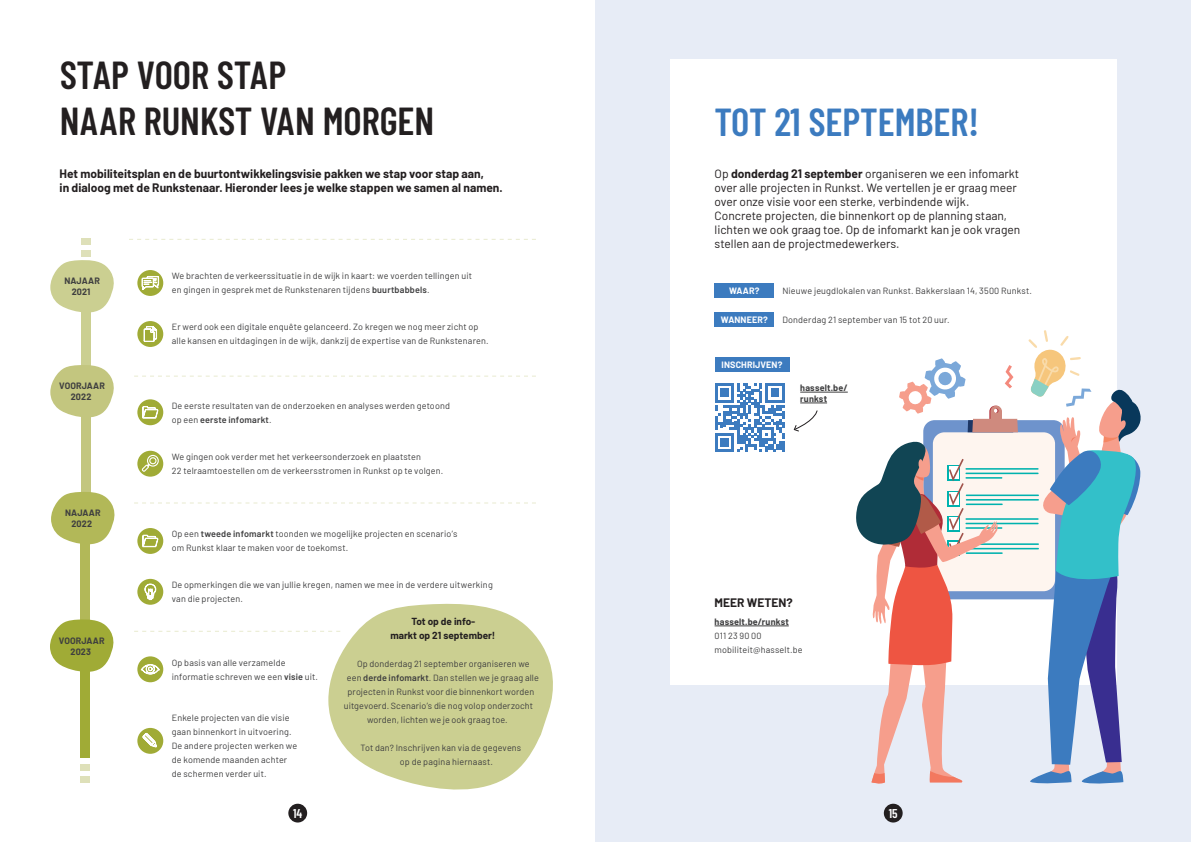
<style>
.page{position:relative;width:1191px;height:842px;background:#fff}
.page>*{position:absolute;margin:0;border:0;box-sizing:border-box;transform-origin:0 0}
.Inhoudstabel{font:600 39px/46.8px "Barlow Condensed";color:#231f20}
.Inhoudstabel-2{font:600 39px "Barlow Condensed";letter-spacing:-.005em;color:#3c7bbf}
.t1{font:600 12.8px "Barlow Condensed";color:#fff}
.Titel_4{font:12px/14px "Barlow";color:#231f20}
.Titel_4-2{font:700 12px/14px "Barlow";color:#231f20}
.Titel_5{font:700 10px/14px "Barlow";color:#231f20;text-align:center}
.Body{font:9px/14px "Barlow";letter-spacing:.015em;color:#3e3e3f}
.Body-2{font:700 9px/10.8px "Barlow";letter-spacing:.015em;color:#3e3e3f;text-align:center}
.Body-3{font:700 9px "Barlow";letter-spacing:.015em;color:#fff}
.s1{font-weight:700}
.s2{font-weight:600}
</style>
<div class="page">
<div style="left:595px;top:0;width:596px;height:842px;background:#e7ecf6"></div>
<div style="left:670px;top:60px;width:446px;height:625px;background:#fff"></div>
<hr style="left:714px;top:626px;width:74px;height:1px;background:#3e3e3f">
<svg style="left:715px;top:383px;width:69px;height:69px"></svg>
<svg style="left:793px;top:410px;width:24px;height:22px"></svg>
<div style="left:81px;top:276px;width:9px;height:122px;background:#cbcf91"></div>
<div style="left:81px;top:394px;width:9px;height:119px;background:#c3c67f"></div>
<div style="left:81px;top:507px;width:9px;height:120px;background:#b2b858"></div>
<div style="left:80px;top:639px;width:9px;height:115px;background:#a0ab36"></div>
<div style="left:81px;top:250px;width:9px;height:6px;background:#dee0b9"></div>
<div style="left:80px;top:764px;width:9px;height:6px;background:#dee0b9"></div>
<div style="left:81px;top:238px;width:9px;height:6px;background:#dee0b9"></div>
<div style="left:80px;top:776px;width:9px;height:6px;background:#dee0b9"></div>
<div style="left:714px;top:283px;width:60px;height:15px;background:#3c7bbf"></div>
<div style="left:714px;top:312px;width:60px;height:15px;background:#3c7bbf"></div>
<div style="left:80px;top:752px;width:9px;height:6px;background:#a0ab36"></div>
<svg style="left:129px;top:239px;width:407px;height:1px"></svg>
<svg style="left:134px;top:376px;width:402px;height:1px"></svg>
<svg style="left:134px;top:502px;width:402px;height:1px"></svg>
<svg style="left:134px;top:631px;width:190px;height:1px"></svg>
<svg style="left:328px;top:603px;width:225px;height:187px;fill:#cbcf91"></svg>
<svg style="left:50px;top:619px;width:64px;height:54px"></svg>
<svg style="left:51px;top:491px;width:64px;height:55px"></svg>
<svg style="left:50px;top:365px;width:64px;height:54px"></svg>
<svg style="left:50px;top:260px;width:64px;height:54px"></svg>
<svg style="left:137px;top:270px;width:26px;height:26px"></svg>
<svg style="left:141px;top:275px;width:18px;height:16px"></svg>
<div style="left:137px;top:321px;width:26px;height:26px;background:#a0ab36;border-radius:50%"></div>
<svg style="left:143px;top:326px;width:15px;height:16px"></svg>
<div style="left:137px;top:399px;width:26px;height:26px;background:#a0ab36;border-radius:50%"></div>
<svg style="left:142px;top:406px;width:17px;height:17px"></svg>
<div style="left:137px;top:528px;width:26px;height:26px;background:#a0ab36;border-radius:50%"></div>
<svg style="left:142px;top:534px;width:17px;height:17px"></svg>
<svg style="left:137px;top:451px;width:26px;height:26px"></svg>
<svg style="left:141px;top:463px;width:10px;height:10px"></svg>
<div style="left:147px;top:455px;width:12px;height:12px;border:1px solid #fff;border-radius:50%"></div>
<div style="left:149px;top:457px;width:7px;height:7px;border:1px solid #fff;border-radius:50%"></div>
<div style="left:137px;top:579px;width:26px;height:26px;background:#a0ab36;border-radius:50%"></div>
<svg style="left:144px;top:583px;width:12px;height:17px"></svg>
<div style="left:137px;top:656px;width:26px;height:26px;background:#a0ab36;border-radius:50%"></div>
<svg style="left:141px;top:664px;width:19px;height:11px"></svg>
<div style="left:137px;top:728px;width:26px;height:26px;background:#a0ab36;border-radius:50%"></div>
<svg style="left:142px;top:732px;width:15px;height:16px"></svg>
<div style="left:933px;top:432px;width:122px;height:159px;background:#fef5ef;border-radius:11px"></div>
<hr style="left:965px;top:468px;width:73px;height:2px;background:#00b2ae">
<hr style="left:965px;top:473px;width:73px;height:1px;background:#00b2ae">
<hr style="left:965px;top:477px;width:37px;height:2px;background:#00b2ae">
<hr style="left:965px;top:494px;width:74px;height:2px;background:#00b2ae">
<hr style="left:965px;top:499px;width:74px;height:2px;background:#00b2ae">
<hr style="left:965px;top:503px;width:37px;height:2px;background:#00b2ae">
<hr style="left:965px;top:518px;width:73px;height:2px;background:#00b2ae">
<hr style="left:965px;top:523px;width:73px;height:1px;background:#00b2ae">
<hr style="left:965px;top:527px;width:37px;height:2px;background:#00b2ae">
<hr style="left:965px;top:543px;width:74px;height:2px;background:#00b2ae">
<hr style="left:965px;top:548px;width:74px;height:1px;background:#00b2ae">
<hr style="left:965px;top:552px;width:37px;height:2px;background:#00b2ae">
<svg style="left:856px;top:440px;width:141px;height:344px"></svg>
<div style="left:714px;top:357px;width:75px;height:15px;background:#3c7bbf"></div>
<hr style="left:800px;top:392px;width:47px;height:1px;background:#3e3e3f">
<svg style="left:800px;top:403px;width:27px;height:1px"></svg>
<svg style="left:899px;top:358px;width:119px;height:74px"></svg>
<svg style="left:1027px;top:330px;width:114px;height:454px"></svg>
<div style="left:884px;top:804px;width:18px;height:18px;background:#231f20;border-radius:50%"></div>
<div style="left:288px;top:804px;width:19px;height:18px;background:#231f20;border-radius:50%"></div>
<p class="Inhoudstabel" style="left:60px;top:50px;width:376px">STAP VOOR STAP<br>NAAR RUNKST VAN MORGEN</p>
<p class="Inhoudstabel-2" style="left:714px;top:98px;width:266px">TOT 21 SEPTEMBER!</p>
<p class="Titel_4-2" style="left:60px;top:166px;width:444px">Het mobiliteitsplan en de buurtontwikkelingsvisie pakken we stap voor stap aan,<br>in dialoog met de Runkstenaar. Hieronder lees je welke stappen we samen al namen.</p>
<p class="Titel_4" style="left:714px;top:166px;width:307px">Op <span class="s1">donderdag 21 september</span> organiseren we een infomarkt over alle projecten in Runkst. We vertellen je er graag meer over onze visie voor een sterke, verbindende wijk.<br>Concrete projecten, die binnenkort op de planning staan, lichten we ook graag toe. Op de infomarkt kan je ook vragen stellen aan de projectmedewerkers.</p>
<p class="Body-3" style="left:729px;top:284px;width:32px">WAAR?</p>
<p class="Body-3" style="left:721px;top:313px;width:49px">WANNEER?</p>
<p class="Body" style="left:172px;top:268px;width:302px">We brachten de verkeerssituatie in de wijk in kaart: we voerden tellingen uit en gingen in gesprek met de Runkstenaren tijdens <span class="s2">buurtbabbels</span>.</p>
<p class="Body-2" style="left:64px;top:275px;width:37px">NAJAAR</p>
<p class="Body-2" style="left:72px;top:286px;width:20px">2021</p>
<p class="Body" style="left:782px;top:283px;width:251px">Nieuwe jeugdlokalen van Runkst. Bakkerslaan 14, 3500 Runkst.</p>
<p class="Body" style="left:782px;top:312px;width:169px">Donderdag 21 september van 15 tot 20 uur.</p>
<p class="Body" style="left:172px;top:319px;width:318px">Er werd ook een digitale enquête gelanceerd. Zo kregen we nog meer zicht op alle kansen en uitdagingen in de wijk, dankzij de expertise van de Runkstenaren.</p>
<p class="Body-2" style="left:59px;top:380px;width:47px">VOORJAAR</p>
<p class="Body-2" style="left:71px;top:391px;width:22px">2022</p>
<p class="Body-2" style="left:65px;top:507px;width:37px">NAJAAR<br>2022</p>
<p class="Body-2" style="left:59px;top:634px;width:47px">VOORJAAR</p>
<p class="Body-2" style="left:71px;top:645px;width:22px">2023</p>
<p class="Body" style="left:172px;top:398px;width:280px">De eerste resultaten van de onderzoeken en analyses werden getoond op een <span class="s2">eerste infomarkt</span>.</p>
<p class="Body" style="left:172px;top:449px;width:273px">We gingen ook verder met het verkeersonderzoek en plaatsten<br>22 telraamtoestellen om de verkeersstromen in Runkst op te volgen.</p>
<p class="Body" style="left:172px;top:526px;width:287px">Op een <span class="s2">tweede infomarkt</span> toonden we mogelijke projecten en scenario’s om Runkst klaar te maken voor de toekomst.</p>
<p class="Body" style="left:172px;top:577px;width:322px">De opmerkingen die we van jullie kregen, namen we mee in de verdere uitwerking van die projecten.</p>
<p class="Body" style="left:172px;top:655px;width:148px">Op basis van alle verzamelde informatie schreven we een <span class="s2">visie</span> uit.</p>
<p class="Body" style="left:172px;top:710px;width:127px">Enkele projecten van die visie gaan binnenkort in uitvoering.<br>De andere projecten werken we de komende maanden achter de schermen verder uit.</p>
<p class="Titel_5" style="left:390px;top:613px;width:106px">Tot op de info-<br>markt op 21 september!</p>
<p class="Body" style="left:357px;top:656px;width:174px">Op donderdag 21 september organiseren we</p>
<p class="Body" style="left:347px;top:670px;width:193px">een <span class="s2">derde infomarkt</span>. Dan stellen we je graag alle</p>
<p class="Body" style="left:347px;top:684px;width:188px">projecten in Runkst voor die binnenkort worden</p>
<p class="Body" style="left:344px;top:698px;width:191px">uitgevoerd. Scenario’s die nog volop onderzocht</p>
<p class="Body" style="left:367px;top:712px;width:142px">worden, lichten we je ook graag toe.</p>
<p class="Body" style="left:400px;top:740px;width:123px;text-indent:-39px">Tot dan? Inschrijven kan via de gegevens op de pagina hiernaast.</p>
<p class="Body-3" style="left:721px;top:358px;width:62px">INSCHRIJVEN?</p>
<p class="Body-2" style="left:800px;top:382px;width:49px;text-align:left">hasselt.be/ runkst</p>
<p class="Body" style="left:728px;top:588px;width:90px">mobiliteit@hasselt.be</p>
<p class="Titel_4-2" style="left:714px;top:595px;width:80px">MEER WETEN?</p>
<p class="Body-2" style="left:714px;top:616px;width:76px">hasselt.be/runkst</p>
<p class="Body" style="left:714px;top:628px;width:49px">011 23 90 00</p>
<p class="Body" style="left:714px;top:642px;width:90px">mobiliteit@hasselt.be</p>
<h2 class="t1" style="left:293px;top:805px;width:11px">14</h2>
<h2 class="t1" style="left:888px;top:805px;width:10px">15</h2>
</div>
